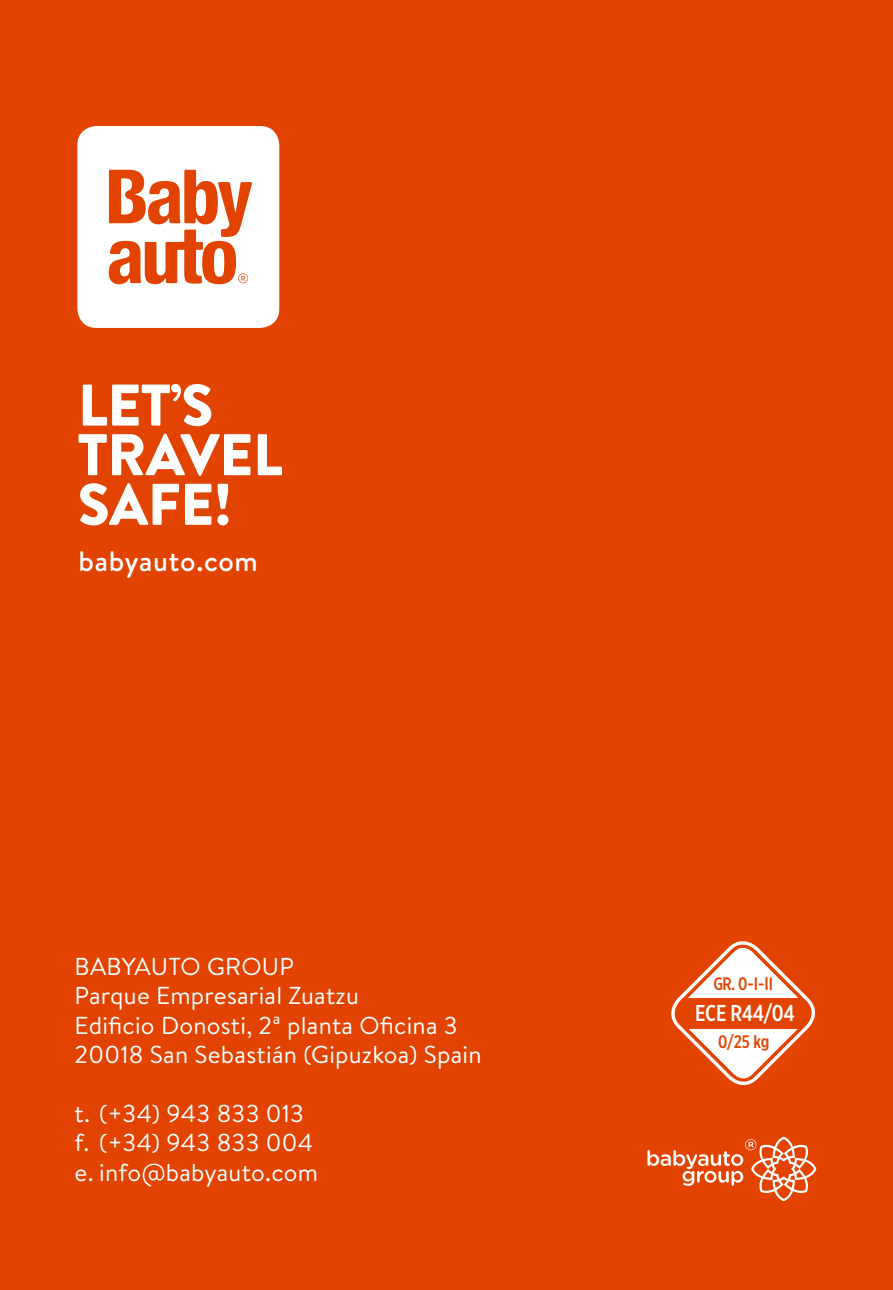
<style>
.page{position:relative;width:893px;height:1290px;background:#e24301}
.page>*{position:absolute;margin:0;border:0;box-sizing:border-box;transform-origin:0 0}
.t1{font:500 28px "Brandon Text";letter-spacing:.025em;color:#fff}
.t2{font:24.5px/29.4px "Brandon Text";letter-spacing:.01em;color:#fff}
.t3{font:500 22.75px "Gotham X Narrow";letter-spacing:-.01em;color:#fff}
.t4{font:500 18.2px "Gotham X Narrow";letter-spacing:-.005em;color:#e24301}
</style>
<div class="page">
<div style="left:77px;top:126px;width:202px;height:202px;background:#fff;border-radius:19px"></div>
<svg style="left:109px;top:170px;width:143px;height:114px"></svg>
<svg style="left:80px;top:483px;width:148px;height:42px"></svg>
<svg style="left:79px;top:434px;width:203px;height:42px"></svg>
<svg style="left:83px;top:384px;width:128px;height:42px"></svg>
<svg style="left:647px;top:1136px;width:169px;height:65px"></svg>
<svg style="left:671px;top:941px;width:145px;height:145px"></svg>
<p class="t1" style="left:79px;top:542px;width:181px">babyauto.com</p>
<p class="t2" style="left:75px;top:951px;width:408px">BABYAUTO GROUP<br>Parque Empresarial Zuatzu<br>Edificio Donosti, 2ª planta Oficina 3<br>20018 San Sebastián (Gipuzkoa) Spain</p>
<p class="t2" style="left:75px;top:1098px;width:245px">t. (+34) 943 833 013 f. (+34) 943 833 004 e. info@babyauto.com</p>
<p class="t4" style="left:713px;top:973px;width:61px">GR. 0-I-II</p>
<p class="t3" style="left:695px;top:999px;width:101px">ECE R44/04</p>
<p class="t4" style="left:718px;top:1030px;width:53px">0/25 kg</p>
</div>
